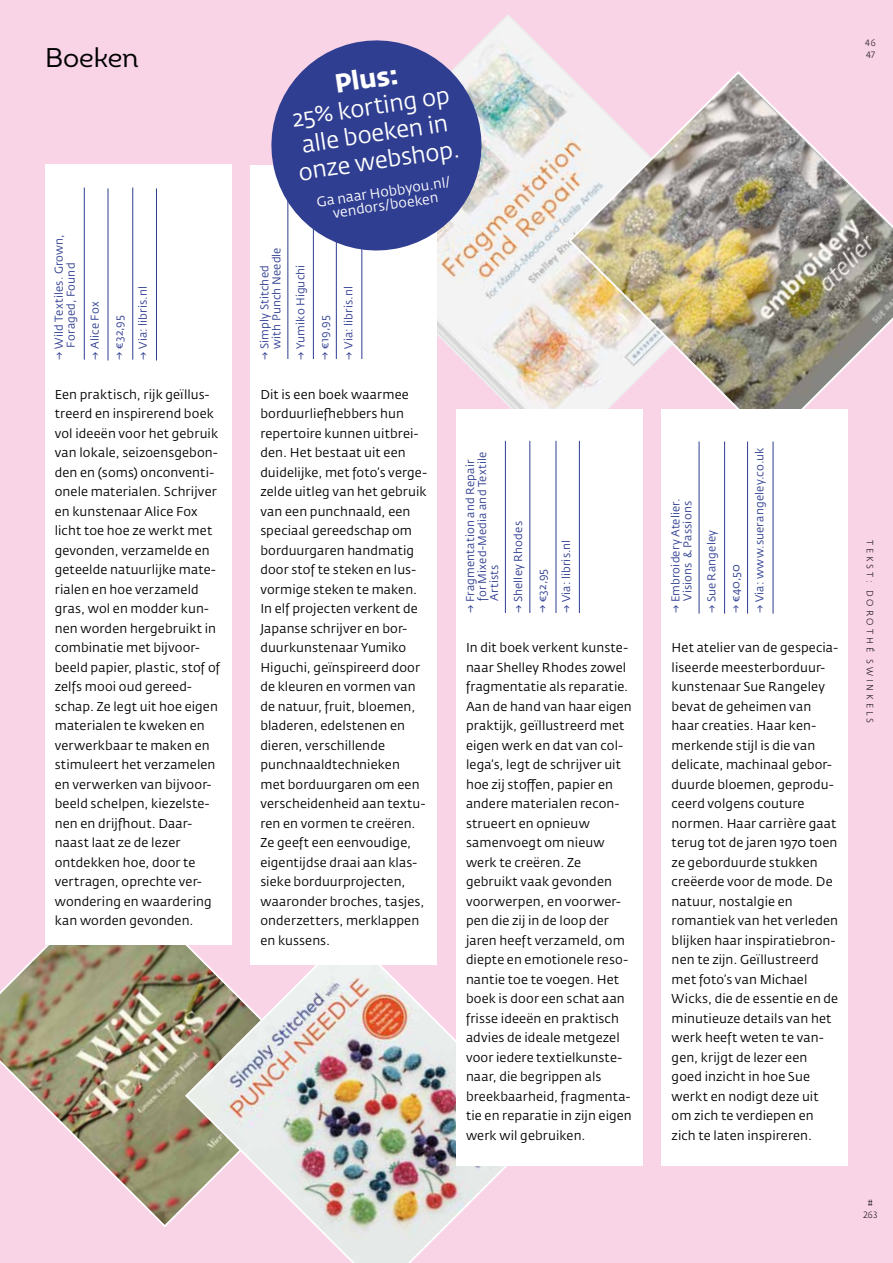
<style>
.page{position:relative;width:893px;height:1263px;background:#f9d3e6}
.page>*{position:absolute;margin:0;border:0;box-sizing:border-box;transform-origin:0 0}
.t1{font:27px "Intro Book Alt";letter-spacing:-.005em;color:#000}
.t2{font:700 26.25px "Fedra Sans Std";color:#fff}
.t3{font:23.4px/27.2px "Fedra Sans Std";color:#fff;text-align:center}
.t4{font:13.8px/13.4px "Fedra Sans Std";color:#fff;text-align:center}
.t5{font:12.75px/19.5px "Fedra Sans Std";letter-spacing:.01em;color:#000}
.t6{font:11.25px/12px "Fedra Sans Std";letter-spacing:.015em;color:#303e91}
.t7{font:300 9px/12px "Fedra Sans Std";letter-spacing:.32em;color:#000;text-align:center}
</style>
<div class="page">
<img style="left:0;top:873px;width:251px;height:354px">
<img style="left:184px;top:931px;width:362px;height:332px">
<svg style="left:437px;top:14px;width:225px;height:445px"></svg>
<img style="left:567px;top:70px;width:326px;height:374px">
<div style="left:251px;top:165px;width:186px;height:799px;background:#fff"></div>
<div style="left:45px;top:165px;width:186px;height:780px;background:#fff"></div>
<hr style="left:84px;top:188px;width:1px;height:172px;background:#303e91">
<hr style="left:132px;top:188px;width:1px;height:172px;background:#303e91">
<div style="left:662px;top:409px;width:186px;height:756px;background:#fff"></div>
<div style="left:456px;top:409px;width:186px;height:756px;background:#fff"></div>
<hr style="left:108px;top:188px;width:1px;height:172px;background:#303e91">
<hr style="left:156px;top:188px;width:1px;height:172px;background:#303e91">
<hr style="left:530px;top:441px;width:1px;height:172px;background:#303e91">
<hr style="left:556px;top:441px;width:1px;height:172px;background:#303e91">
<hr style="left:288px;top:187px;width:1px;height:172px;background:#303e91">
<hr style="left:336px;top:187px;width:1px;height:172px;background:#303e91">
<hr style="left:313px;top:187px;width:1px;height:172px;background:#303e91">
<hr style="left:362px;top:187px;width:1px;height:172px;background:#303e91">
<hr style="left:505px;top:441px;width:1px;height:172px;background:#303e91">
<hr style="left:579px;top:441px;width:1px;height:172px;background:#303e91">
<hr style="left:699px;top:441px;width:1px;height:173px;background:#303e91">
<hr style="left:747px;top:441px;width:1px;height:173px;background:#303e91">
<hr style="left:724px;top:441px;width:1px;height:173px;background:#303e91">
<hr style="left:773px;top:441px;width:1px;height:173px;background:#303e91">
<svg style="left:271px;top:30px;width:221px;height:231px;fill:#303e91"></svg>
<h1 class="t1" style="left:45px;top:41px;width:95px">Boeken</h1>
<p class="t6" style="left:53px;top:348px;width:115px;text-indent:-12px;rotate:-90deg">→ Wild Textiles. Grown,<br>Foraged, Found</p>
<p class="t6" style="left:137px;top:360px;width:75px;rotate:-90deg">→ Via: libris.nl</p>
<p class="t5" style="left:55px;top:385px;width:167px">Een praktisch, rijk geïllus&shy;treerd en inspirerend boek vol ideeën voor het gebruik van lokale, seizoensgebon&shy;den en (soms) onconventi&shy;onele materialen. Schrijver en kunstenaar Alice Fox licht toe hoe ze werkt met gevonden, verzamelde en geteelde natuurlijke mate&shy;rialen en hoe verzameld gras, wol en modder kun&shy;nen worden hergebruikt in combinatie met bijvoor&shy;beeld papier, plastic, stof of zelfs mooi oud gereed&shy;schap. Ze legt uit hoe eigen materialen te kweken en verwerkbaar te maken en stimuleert het verzamelen en verwerken van bijvoor&shy;beeld schelpen, kiezelste&shy;nen en drijfhout. Daar&shy;naast laat ze de lezer ontdekken hoe, door te vertragen, oprechte ver&shy;wondering en waardering kan worden gevonden.</p>
<p class="t6" style="left:89px;top:360px;width:60px;rotate:-90deg">→ Alice Fox</p>
<p class="t6" style="left:113px;top:360px;width:46px;rotate:-90deg">→ €32,95</p>
<h2 class="t2" style="left:333px;top:67px;width:66px;rotate:-8deg">Plus:</h2>
<h3 class="t3" style="left:288px;top:106px;width:164px;rotate:-9deg">25% korting op alle boeken in onze webshop.</h3>
<p class="t4" style="left:316px;top:196px;width:137px;rotate:-9deg">Ga naar Hobbyou.nl/ vendors/boeken</p>
<p class="t6" style="left:258px;top:349px;width:103px;text-indent:-11px;rotate:-90deg">→ Simply Stitched with Punch Needle</p>
<p class="t6" style="left:294px;top:360px;width:96px;rotate:-90deg">→ Yumiko Higuchi</p>
<p class="t6" style="left:342px;top:360px;width:75px;rotate:-90deg">→ Via: libris.nl</p>
<p class="t5" style="left:260px;top:385px;width:168px">Dit is een boek waarmee borduurliefhebbers hun repertoire kunnen uitbrei&shy;den. Het bestaat uit een duidelijke, met foto’s verge&shy;zelde uitleg van het gebruik van een punchnaald, een speciaal gereedschap om borduurgaren handmatig door stof te steken en lus&shy;vormige steken te maken.<br>In elf projecten verkent de<br>Japanse schrijver en bor&shy;duurkunstenaar Yumiko<br>Higuchi, geïnspireerd door de kleuren en vormen van de natuur, fruit, bloemen, bladeren, edelstenen en dieren, verschillende punchnaaldtechnieken met borduurgaren om een verscheidenheid aan textu&shy;ren en vormen te creëren.<br>Ze geeft een eenvoudige, eigentijdse draai aan klas&shy;sieke borduurprojecten, waaronder broches, tasjes, onderzetters, merklappen en kussens.</p>
<p class="t6" style="left:318px;top:360px;width:46px;rotate:-90deg">→ €19,95</p>
<p class="t6" style="left:464px;top:601px;width:151px;text-indent:-12px;rotate:-90deg">→ Fragmentation and Repair for Mixed-Media and Textile<br>Artists</p>
<p class="t6" style="left:512px;top:613px;width:94px;rotate:-90deg">→ Shelley Rhodes</p>
<p class="t6" style="left:560px;top:613px;width:75px;rotate:-90deg">→ Via: libris.nl</p>
<p class="t5" style="left:466px;top:638px;width:167px">In dit boek verkent kunste&shy;naar Shelley Rhodes zowel fragmentatie als reparatie.<br>Aan de hand van haar eigen praktijk, geïllustreerd met eigen werk en dat van col&shy;lega’s, legt de schrijver uit hoe zij stoffen, papier en andere materialen recon&shy;strueert en opnieuw samenvoegt om nieuw werk te creëren. Ze gebruikt vaak gevonden voorwerpen, en voorwer&shy;pen die zij in de loop der jaren heeft verzameld, om diepte en emotionele reso&shy;nantie toe te voegen. Het boek is door een schat aan frisse ideeën en praktisch advies de ideale metgezel voor iedere textielkunste&shy;naar, die begrippen als breekbaarheid, fragmenta&shy;tie en reparatie in zijn eigen werk wil gebruiken.</p>
<p class="t6" style="left:536px;top:613px;width:46px;rotate:-90deg">→ €32,95</p>
<p class="t7" style="left:865px;top:37px;width:12px">46</p>
<p class="t7" style="left:866px;top:49px;width:10px">47</p>
<p class="t6" style="left:754px;top:613px;width:167px;rotate:-90deg">→ Via: www.suerangeley.co.uk</p>
<p class="t5" style="left:672px;top:638px;width:168px">Het atelier van de gespecia&shy;liseerde meesterborduur&shy;kunstenaar Sue Rangeley bevat de geheimen van haar creaties. Haar ken&shy;merkende stijl is die van delicate, machinaal gebor&shy;duurde bloemen, geprodu&shy;ceerd volgens couture normen. Haar carrière gaat terug tot de jaren 1970 toen ze geborduurde stukken creëerde voor de mode. De natuur, nostalgie en romantiek van het verleden blijken haar inspiratiebron&shy;nen te zijn. Geïllustreerd met foto’s van Michael<br>Wicks, die de essentie en de minutieuze details van het werk heeft weten te van&shy;gen, krijgt de lezer een goed inzicht in hoe Sue werkt en nodigt deze uit om zich te verdiepen en zich te laten inspireren.</p>
<p class="t6" style="left:670px;top:613px;width:116px;text-align:right;rotate:-90deg">→ Embroidery Atelier.<br>Visions &amp; Passions</p>
<p class="t6" style="left:706px;top:613px;width:85px;rotate:-90deg">→ Sue Rangeley</p>
<p class="t6" style="left:730px;top:613px;width:51px;rotate:-90deg">→ €40,50</p>
<p class="t7" style="left:876px;top:540px;width:185px;rotate:90deg">TEKST: DOROTHÉ SWINKELS</p>
<p class="t7" style="left:863px;top:1197px;width:16px">#<br>263</p>
</div>
